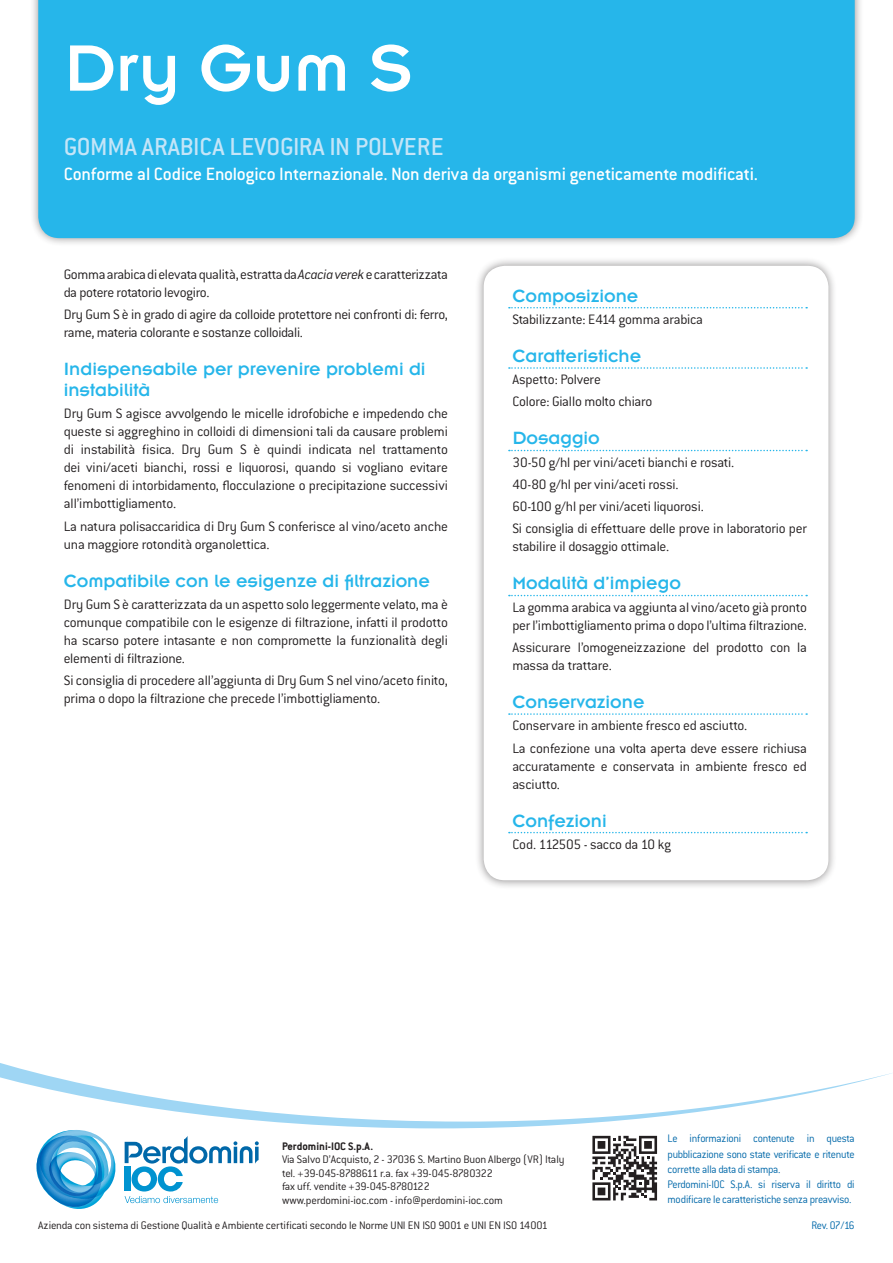
<style>
.page{position:relative;width:893px;height:1263px;background:#fff}
.page>*{position:absolute;margin:0;border:0;box-sizing:border-box;transform-origin:0 0}
._1_NOME_PRODOTTO{font:72px "Insignia";color:#fff}
._2_SOTTOTITOLO{font:500 27px "Conduit ITC";color:#c4e5f8}
._5_H4{font:19.5px/21px "Insignia A";color:#26b6ea}
._3_SOTTOTITOLO-bis{font:500 19.5px "Conduit ITC";letter-spacing:-.015em;color:#fff}
._6_H4{font:19.5px "Insignia A";color:#26b6ea}
._4_testo{font:300 15px/18px "Conduit ITC";letter-spacing:-.015em;color:#231f20}
._7_testo{font:300 15px/18px "Conduit ITC";letter-spacing:-.015em;color:#231f20}
.pié_pagina{font:300 12px "Conduit ITC";letter-spacing:-.015em;color:#231f20}
.pié_pagina_DX{font:300 12px/15.1px "Conduit ITC";letter-spacing:-.02em;color:#0068a9;text-align:justify;scale:.95 1}
.pié_pagina-2{font:300 12px "Conduit ITC";letter-spacing:-.035em;color:#231f20}
.pié_pagina-3{font:700 12px "Conduit ITC";color:#231f20}
._8_REV{font:300 12px "Conduit ITC";letter-spacing:-.05em;color:#0068a9;scale:.95 1}
.s1{font-style:italic}
</style>
<div class="page">
<div style="left:29px;top:0;width:835px;height:247px;background:#231f20;opacity:.5"></div>
<div style="left:38px;top:0;width:817px;height:238px;background:#26b6ea"></div>
<div style="left:475px;top:257px;width:363px;height:632px;background:#231f20;opacity:.5"></div>
<div style="left:484px;top:266px;width:344px;height:614px;background:#fff;border-radius:21px"></div>
<svg style="left:509px;top:307px;width:298px;height:1px"></svg>
<svg style="left:509px;top:367px;width:298px;height:2px"></svg>
<svg style="left:509px;top:450px;width:298px;height:1px"></svg>
<svg style="left:509px;top:595px;width:298px;height:1px"></svg>
<svg style="left:509px;top:713px;width:298px;height:2px"></svg>
<svg style="left:509px;top:832px;width:298px;height:1px"></svg>
<svg style="left:36px;top:1130px;width:223px;height:79px"></svg>
<svg style="left:592px;top:1135px;width:66px;height:66px"></svg>
<svg style="left:592px;top:1136px;width:65px;height:64px"></svg>
<svg style="left:0;top:872px;width:892px;height:256px"></svg>
<p class="_1_NOME_PRODOTTO" style="left:64px;top:31px;width:351px">Dry Gum S</p>
<p class="_2_SOTTOTITOLO" style="left:64px;top:131px;width:381px">GOMMA ARABICA LEVOGIRA IN POLVERE</p>
<p class="_3_SOTTOTITOLO-bis" style="left:64px;top:163px;width:696px">Conforme al Codice Enologico Internazionale. Non deriva da organismi geneticamente modificati.</p>
<p class="_4_testo" style="left:64px;top:265px;width:386px">Gomma arabica di elevata qualità, estratta da <span class="s1">Acacia verek</span> e caratterizzata da potere rotatorio levogiro.</p>
<p class="_4_testo" style="left:64px;top:306px;width:386px">Dry Gum S è in grado di agire da colloide protettore nei confronti di: ferro, rame, materia colorante e sostanze colloidali.</p>
<p class="_5_H4" style="left:64px;top:359px;width:363px">Indispensabile per prevenire problemi di instabilità</p>
<p class="_4_testo" style="left:64px;top:405px;width:386px;text-align:justify">Dry Gum S agisce avvolgendo le micelle idrofobiche e impedendo che queste si aggreghino in colloidi di dimensioni tali da causare problemi di instabilità fisica. Dry Gum S è quindi indicata nel trattamento dei vini/aceti bianchi, rossi e liquorosi, quando si vogliano evitare fenomeni di intorbidamento, flocculazione o precipitazione successivi all’imbottigliamento.</p>
<p class="_4_testo" style="left:64px;top:517px;width:386px">La natura polisaccaridica di Dry Gum S conferisce al vino/aceto anche una maggiore rotondità organolettica.</p>
<p class="_5_H4" style="left:64px;top:570px;width:368px">Compatibile con le esigenze di filtrazione</p>
<p class="_4_testo" style="left:64px;top:595px;width:386px;text-align:justify">Dry Gum S è caratterizzata da un aspetto solo leggermente velato, ma è comunque compatibile con le esigenze di filtrazione, infatti il prodotto ha scarso potere intasante e non compromette la funzionalità degli elementi di filtrazione.</p>
<p class="_4_testo" style="left:64px;top:672px;width:386px">Si consiglia di procedere all’aggiunta di Dry Gum S nel vino/aceto finito, prima o dopo la filtrazione che precede l’imbottigliamento.</p>
<p class="_6_H4" style="left:512px;top:286px;width:128px">Composizione</p>
<p class="_7_testo" style="left:512px;top:310px;width:192px">Stabilizzante: E414 gomma arabica</p>
<p class="_6_H4" style="left:512px;top:346px;width:130px">Caratteristiche</p>
<p class="_7_testo" style="left:512px;top:371px;width:90px">Aspetto: Polvere</p>
<p class="_7_testo" style="left:512px;top:393px;width:141px">Colore: Giallo molto chiaro</p>
<p class="_6_H4" style="left:512px;top:428px;width:89px">Dosaggio</p>
<p class="_7_testo" style="left:512px;top:453px;width:223px">30-50 g/hl per vini/aceti bianchi e rosati.</p>
<p class="_7_testo" style="left:512px;top:475px;width:168px">40-80 g/hl per vini/aceti rossi.</p>
<p class="_7_testo" style="left:512px;top:498px;width:193px">60-100 g/hl per vini/aceti liquorosi.</p>
<p class="_7_testo" style="left:512px;top:520px;width:296px">Si consiglia di effettuare delle prove in laboratorio per stabilire il dosaggio ottimale.</p>
<p class="_6_H4" style="left:512px;top:573px;width:170px">Modalità d’impiego</p>
<p class="_7_testo" style="left:512px;top:598px;width:296px">La gomma arabica va aggiunta al vino/aceto già pronto per l’imbottigliamento prima o dopo l’ultima filtrazione.</p>
<p class="_7_testo" style="left:512px;top:638px;width:296px">Assicurare l’omogeneizzazione del prodotto con la massa da trattare.</p>
<p class="_6_H4" style="left:512px;top:692px;width:134px">Conservazione</p>
<p class="_7_testo" style="left:512px;top:717px;width:236px">Conservare in ambiente fresco ed asciutto.</p>
<p class="_7_testo" style="left:512px;top:739px;width:296px;text-align:justify">La confezione una volta aperta deve essere richiusa accuratamente e conservata in ambiente fresco ed asciutto.</p>
<p class="_6_H4" style="left:512px;top:810px;width:96px">Confezioni</p>
<p class="_7_testo" style="left:512px;top:835px;width:160px">Cod. 112505 - sacco da 10 kg</p>
<p class="pié_pagina_DX" style="left:668px;top:1131px;width:198px">Le informazioni contenute in questa pubblicazione sono state verificate e ritenute corrette alla data di stampa.</p>
<p class="pié_pagina_DX" style="left:668px;top:1176px;width:198px">Perdomini-IOC S.p.A. si riserva il diritto di modificare le caratteristiche senza preavviso.</p>
<p class="pié_pagina-3" style="left:282px;top:1139px;width:93px">Perdomini-IOC S.p.A.</p>
<p class="pié_pagina" style="left:282px;top:1153px;width:284px">Via Salvo D’Acquisto, 2 - 37036 S. Martino Buon Albergo (VR) Italy</p>
<p class="pié_pagina-2" style="left:282px;top:1167px;width:212px">tel. +39-045-8788611 r.a. fax +39-045-8780322</p>
<p class="pié_pagina" style="left:282px;top:1180px;width:149px">fax uff. vendite +39-045-8780122</p>
<p class="pié_pagina" style="left:282px;top:1194px;width:222px">www.perdomini-ioc.com - info@perdomini-ioc.com</p>
<p class="pié_pagina" style="left:38px;top:1219px;width:511px">Azienda con sistema di Gestione Qualità e Ambiente certificati secondo le Norme UNI EN ISO 9001 e UNI EN ISO 14001</p>
<p class="_8_REV" style="left:811px;top:1219px;width:47px">Rev. 07/16</p>
</div>
